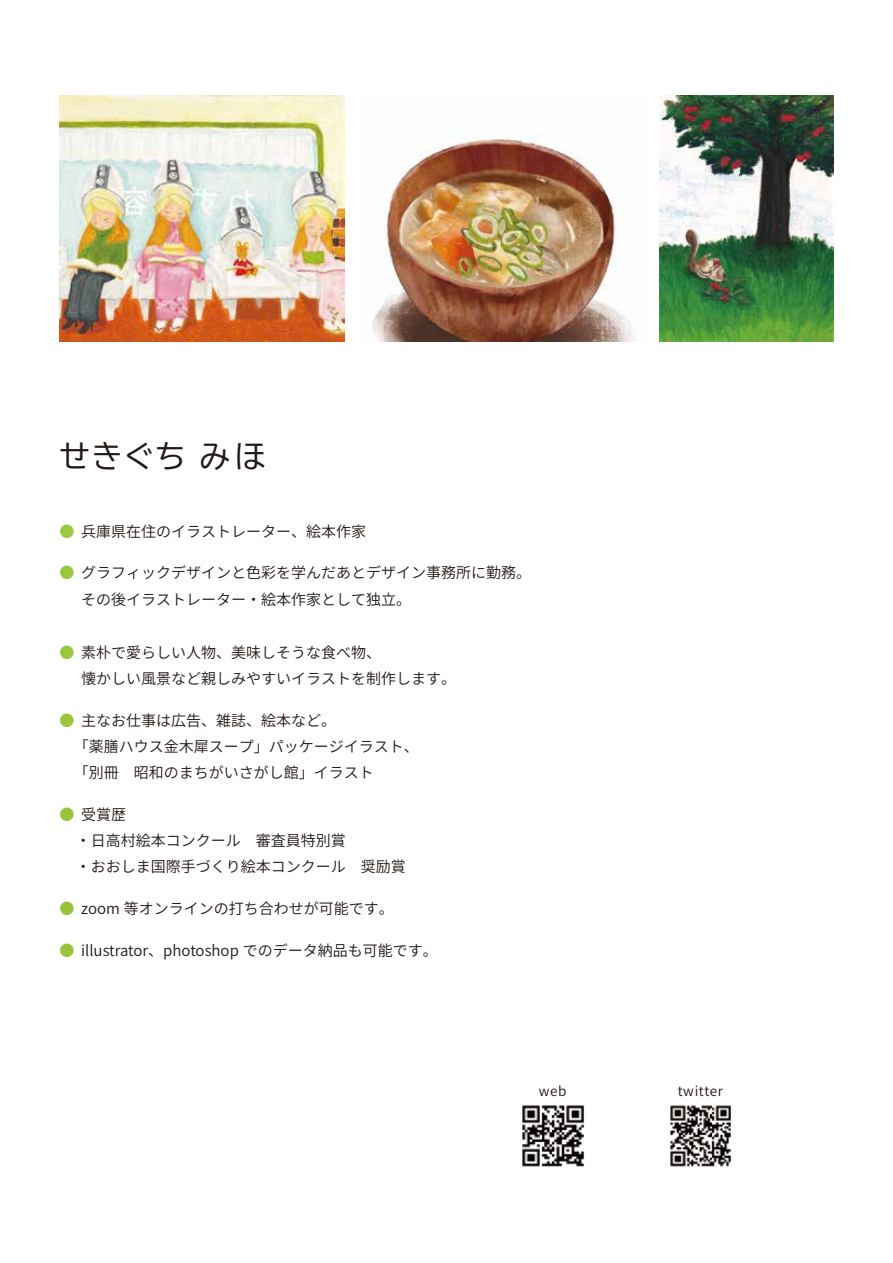
<style>
.page{position:relative;width:893px;height:1263px;background:#fff}
.page>*{position:absolute;margin:0;border:0;box-sizing:border-box;transform-origin:0 0}
.t1{font:31.5px "BIZ UDP Gothic";letter-spacing:.05em;color:#221815}
.t2{font:15px/26.2px "Source Han Sans";color:#221815}
.t3{font:13.5px "Source Han Sans";letter-spacing:.05em;color:#221815}
.s1{color:#9cc93f}
.s2{color:#9bc63e}
.s3{color:#9bc43d}
.s4{color:#99c23c}
</style>
<div class="page">
<img style="left:60px;top:95px;width:284px;height:247px">
<img style="left:372px;top:138px;width:262px;height:204px">
<img style="left:659px;top:95px;width:174px;height:247px">
<img style="left:522px;top:1105px;width:62px;height:62px">
<img style="left:670px;top:1105px;width:61px;height:62px">
<h1 class="t1" style="left:60px;top:440px;width:208px">せきぐちみほ</h1>
<p class="t2" style="left:60px;top:518px;width:308px"><span class="s1">●</span> 兵庫県在住のイラストレーター、絵本作家</p>
<p class="t2" style="left:81px;top:560px;width:451px;text-indent:-22px"><span class="s2">●</span> グラフィックデザインと色彩を学んだあとデザイン事務所に勤務。その後イラストレーター・絵本作家として独立。</p>
<p class="t2" style="left:81px;top:639px;width:376px;text-indent:-22px"><span class="s2">●</span> 素朴で愛らしい人物、美味しそうな食べ物、<br>懐かしい風景など親しみやすいイラストを制作します。</p>
<p class="t2" style="left:74px;top:707px;width:346px;text-indent:-14px"><span class="s2">●</span> 主なお仕事は広告、雑誌、絵本など。<br>「薬膳ハウス金木犀スープ」パッケージイラスト、「別冊　昭和のまちがいさがし館」イラスト</p>
<p class="t2" style="left:76px;top:801px;width:332px;text-indent:-16px"><span class="s3">●</span> 受賞歴<br>・日高村絵本コンクール　審査員特別賞<br>・おおしま国際手づくり絵本コンクール　奨励賞</p>
<p class="t2" style="left:60px;top:896px;width:336px"><span class="s4">●</span> zoom 等オンラインの打ち合わせが可能です。</p>
<p class="t2" style="left:60px;top:937px;width:380px"><span class="s3">●</span> illustrator、photoshop でのデータ納品も可能です。</p>
<p class="t3" style="left:539px;top:1083px;width:29px">web</p>
<p class="t3" style="left:678px;top:1083px;width:47px">twitter</p>
</div>
